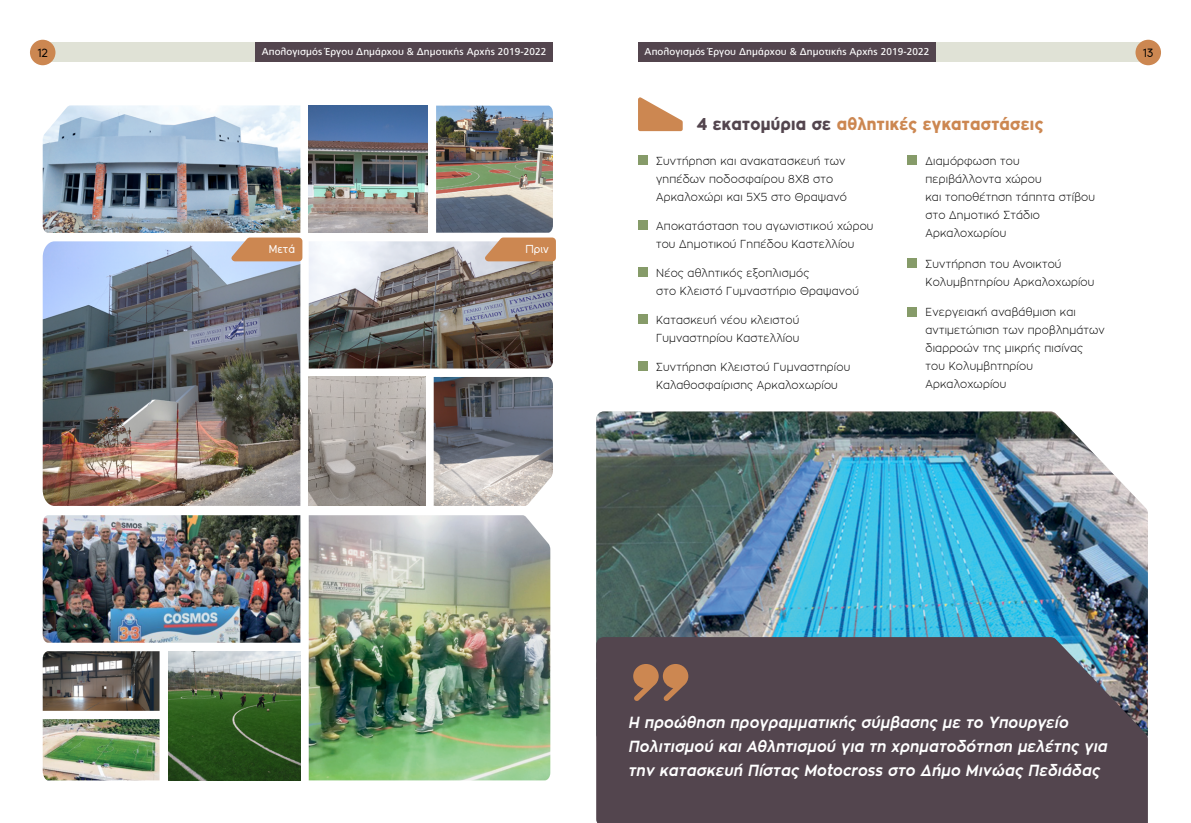
<style>
.page{position:relative;width:1191px;height:823px;background:#fff}
.page>*{position:absolute;margin:0;border:0;box-sizing:border-box;transform-origin:0 0}
.t1{font:800 17px "Zona Pro";letter-spacing:.02em;color:#cc8751;scale:.9 1}
.t2{font:italic 700 16px/24px "Zona Pro";letter-spacing:.02em;color:#fff;scale:.9 1}
.t3{font:12px "Minera";color:#000}
.t4{font:300 11.5px/18px "Zona Pro";letter-spacing:.02em;color:#000;scale:.9 1}
.t5{font:11.5px "Minera";color:#fff}
.t6{font:10px "PF Catalog";letter-spacing:.01em;color:#fff}
.s1{color:#53454e}
</style>
<div class="page">
<div style="left:638px;top:155px;width:9px;height:9px;background:#869b69"></div>
<div style="left:638px;top:220px;width:9px;height:10px;background:#869b69"></div>
<div style="left:638px;top:267px;width:9px;height:10px;background:#869b69"></div>
<div style="left:638px;top:314px;width:9px;height:9px;background:#869b69"></div>
<div style="left:638px;top:361px;width:9px;height:9px;background:#869b69"></div>
<div style="left:907px;top:155px;width:10px;height:9px;background:#869b69"></div>
<div style="left:907px;top:258px;width:10px;height:9px;background:#869b69"></div>
<div style="left:907px;top:307px;width:10px;height:9px;background:#869b69"></div>
<div style="left:638px;top:43px;width:510px;height:19px;background:#e0e2d6"></div>
<div style="left:638px;top:43px;width:298px;height:19px;background:#53454e"></div>
<div style="left:43px;top:43px;width:510px;height:19px;background:#e0e2d6"></div>
<div style="left:255px;top:43px;width:298px;height:19px;background:#53454e"></div>
<div style="left:30px;top:40px;width:25px;height:25px;background:#cc8751;border-radius:50%"></div>
<div style="left:1135px;top:40px;width:26px;height:25px;background:#cc8751;border-radius:50%"></div>
<img style="left:309px;top:105px;width:118px;height:128px">
<img style="left:596px;top:411px;width:551px;height:225px">
<div style="left:596px;top:636px;width:551px;height:186px;background:#53454e"></div>
<svg style="left:638px;top:97px;width:44px;height:34px"></svg>
<svg style="left:633px;top:663px;width:55px;height:37px;background:#976a4f"></svg>
<img style="left:309px;top:241px;width:244px;height:127px">
<img style="left:43px;top:719px;width:117px;height:61px">
<img style="left:43px;top:651px;width:117px;height:59px">
<img style="left:43px;top:515px;width:257px;height:127px">
<img style="left:43px;top:241px;width:257px;height:264px">
<img style="left:309px;top:377px;width:116px;height:128px">
<img style="left:43px;top:105px;width:257px;height:128px">
<img style="left:309px;top:515px;width:241px;height:265px">
<img style="left:434px;top:377px;width:119px;height:128px">
<img style="left:436px;top:105px;width:117px;height:127px">
<img style="left:168px;top:651px;width:132px;height:129px">
<svg style="left:231px;top:237px;width:71px;height:24px;background:#ce9367"></svg>
<svg style="left:485px;top:237px;width:71px;height:24px;background:#cf9364"></svg>
<p class="t3" style="left:37px;top:48px;width:12px">12</p>
<p class="t6" style="left:262px;top:46px;width:286px">Απολογισμός Έργου Δημάρχου &amp; Δημοτικής Αρχής 2019-2022</p>
<p class="t6" style="left:644px;top:46px;width:286px">Απολογισμός Έργου Δημάρχου &amp; Δημοτικής Αρχής 2019-2022</p>
<p class="t3" style="left:1142px;top:48px;width:12px">13</p>
<p class="t5" style="left:269px;top:244px;width:28px">Μετά</p>
<p class="t5" style="left:525px;top:244px;width:25px">Πριν</p>
<h1 class="t1" style="left:697px;top:113px;width:386px"><span class="s1">4 εκατομύρια σε</span> αθλητικές εγκαταστάσεις</h1>
<p class="t4" style="left:656px;top:151px;width:212px">Συντήρηση και ανακατασκευή των γηπέδων ποδοσφαίρου 8Χ8 στο<br>Αρκαλοχώρι και 5Χ5 στο Θραψανό</p>
<p class="t4" style="left:656px;top:217px;width:243px">Αποκατάσταση του αγωνιστικού χώρου του Δημοτικού Γηπέδου Καστελλίου</p>
<p class="t4" style="left:656px;top:263px;width:222px">Νέος αθλητικός εξοπλισμός<br>στο Κλειστό Γυμναστήριο Θραψανού</p>
<p class="t4" style="left:656px;top:310px;width:161px">Κατασκευή νέου κλειστού<br>Γυμναστηρίου Καστελλίου</p>
<p class="t4" style="left:656px;top:357px;width:217px">Συντήρηση Κλειστού Γυμναστηρίου<br>Καλαθοσφαίρισης Αρκαλοχωρίου</p>
<p class="t4" style="left:925px;top:151px;width:190px">Διαμόρφωση του περιβάλλοντα χώρου<br>και τοποθέτηση τάπητα στίβου στο Δημοτικό Στάδιο<br>Αρκαλοχωρίου</p>
<p class="t4" style="left:925px;top:254px;width:189px">Συντήρηση του Ανοικτού<br>Κολυμβητηρίου Αρκαλοχωρίου</p>
<p class="t4" style="left:925px;top:303px;width:201px">Ενεργειακή αναβάθμιση και αντιμετώπιση των προβλημάτων διαρροών της μικρής πισίνας του Κολυμβητηρίου<br>Αρκαλοχωρίου</p>
<h2 class="t2" style="left:628px;top:710px;width:533px">Η προώθηση προγραμματικής σύμβασης με το Υπουργείο<br>Πολιτισμού και Αθλητισμού για τη χρηματοδότηση μελέτης για την κατασκευή Πίστας Motocross στο Δήμο Μινώας Πεδιάδας</h2>
</div>
